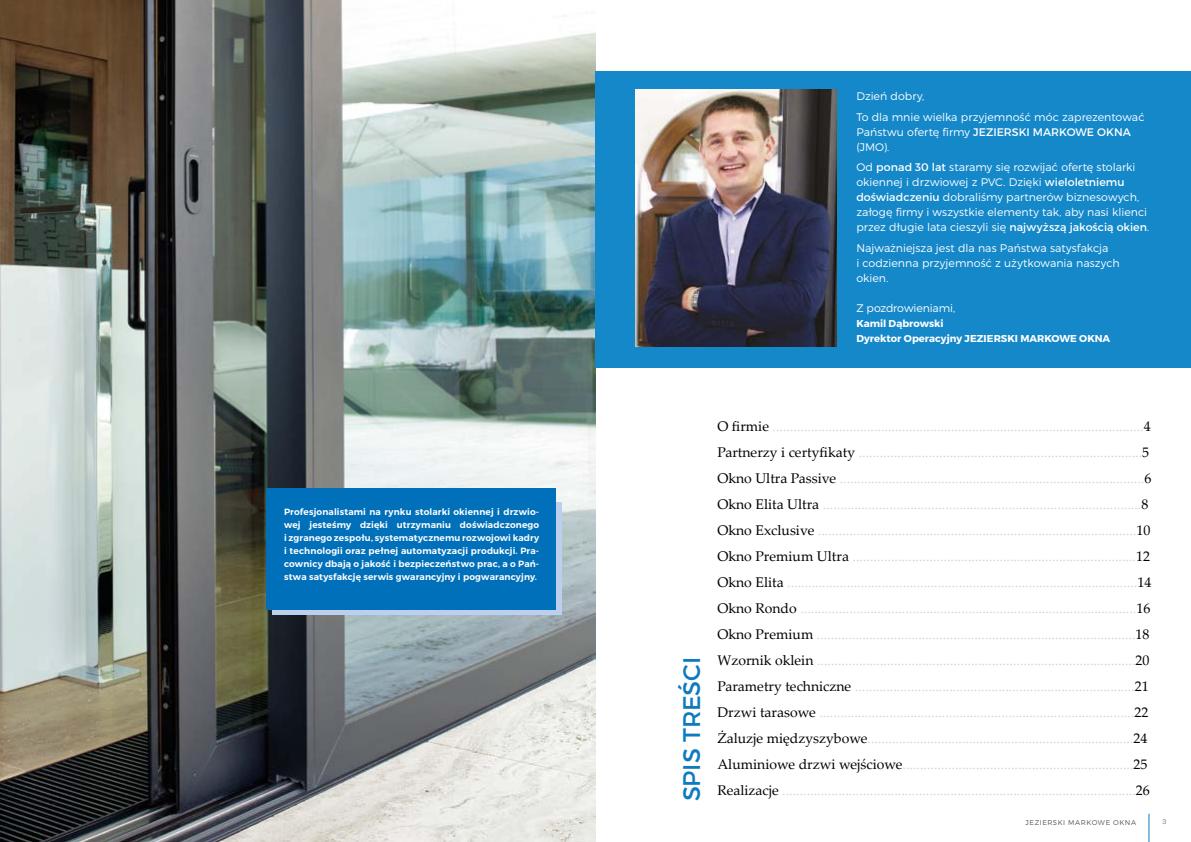
<style>
.page{position:relative;width:1191px;height:842px;background:#fff}
.page>*{position:absolute;margin:0;border:0;box-sizing:border-box;transform-origin:0 0}
.t1{font:24px "Montserrat";letter-spacing:-.005em;color:#0e7abf}
.t2{font:14px/26px "Palatino Linotype";color:#d4d4d4}
.t3{font:300 11px/15px "Montserrat";color:#fff}
.t4{font:700 10px/15px "Montserrat";color:#fff}
.t5{font:600 9px/13px "Montserrat";letter-spacing:.015em;color:#fff;text-align:justify}
.t6{font:300 7px "Montserrat";letter-spacing:.08em;color:#575756}
.t7{font:300 7px "Helvetica Neue LT Pro";color:#575756}
.s1{font-weight:400}
.s2{color:#000}
</style>
<div class="page">
<img style="left:0;top:0;width:595px;height:842px">
<svg style="left:272px;top:503px;width:289px;height:112px;background:#a4c3e6"></svg>
<div style="left:266px;top:488px;width:290px;height:121px;background:#0070ba"></div>
<div style="left:595px;top:71px;width:596px;height:296px;background:#1588ca"></div>
<img style="left:635px;top:89px;width:201px;height:258px">
<svg style="left:1148px;top:814px;width:1px;height:28px"></svg>
<p class="t5" style="left:284px;top:505px;width:257px">Profesjonalistami na rynku stolarki okiennej i drzwio&shy;wej jesteśmy dzięki utrzymaniu doświadczonego i zgranego zespołu, systematycznemu rozwojowi kadry i technologii oraz pełnej automatyzacji produkcji. Pra&shy;cownicy dbają o jakość i bezpieczeństwo prac, a o Pań&shy;stwa satysfakcję serwis gwarancyjny i pogwarancyjny.</p>
<p class="t3" style="left:856px;top:85px;width:290px;line-height:20.7px">Dzień dobry,<br>To dla mnie wielka przyjemność móc zaprezentować</p>
<p class="t3" style="left:856px;top:124px;width:276px">Państwu ofertę firmy <span class="s1">JEZIERSKI MARKOWE OKNA </span>(JMO).</p>
<p class="t3" style="left:856px;top:160px;width:294px">Od <span class="s1">ponad 30 lat</span> staramy się rozwijać ofertę stolarki okiennej i drzwiowej z PVC. Dzięki <span class="s1">wieloletniemu doświadczeniu</span> dobraliśmy partnerów biznesowych, załogę firmy i wszystkie elementy tak, aby nasi klienci przez długie lata cieszyli się <span class="s1">najwyższą jakością okien</span>.</p>
<p class="t3" style="left:856px;top:240px;width:265px">Najważniejsza jest dla nas Państwa satysfakcja<br>i codzienna przyjemność z użytkowania naszych okien.</p>
<p class="t3" style="left:856px;top:300px;width:100px">Z pozdrowieniami,</p>
<p class="t4" style="left:856px;top:316px;width:255px">Kamil Dąbrowski<br>Dyrektor Operacyjny JEZIERSKI MARKOWE OKNA</p>
<h1 class="t1" style="left:677px;top:801px;width:146px;rotate:-90deg">SPIS TREŚCI</h1>
<p class="t2" style="left:717px;top:413px;width:435px"><span class="s2">O firmie</span> ..........................................................................................................<span class="s2">4<br>Partnerzy i certyfikaty</span> .................................................................................<span class="s2">5<br>Okno Ultra Passive</span> .......................................................................................<span class="s2">6<br>Okno Elita Ultra</span> ...........................................................................................<span class="s2">8<br>Okno Exclusive</span> ...........................................................................................<span class="s2">10<br>Okno Premium Ultra</span> .................................................................................<span class="s2">12<br>Okno Elita</span> ....................................................................................................<span class="s2">14<br>Okno Rondo</span> ................................................................................................<span class="s2">16<br>Okno Premium</span> ...........................................................................................<span class="s2">18<br>Wzornik oklein</span> ...........................................................................................<span class="s2">20<br>Parametry techniczne</span> ................................................................................<span class="s2">21<br>Drzwi tarasowe</span> ..........................................................................................<span class="s2">22<br>Żaluzje międzyszybowe</span>............................................................................<span class="s2">24<br>Aluminiowe drzwi wejściowe</span>..................................................................<span class="s2">25<br>Realizacje</span> .....................................................................................................<span class="s2">26</span></p>
<p class="t6" style="left:1025px;top:818px;width:112px">JEZIERSKI MARKOWE OKNA</p>
<p class="t7" style="left:1162px;top:818px;width:5px">3</p>
</div>
